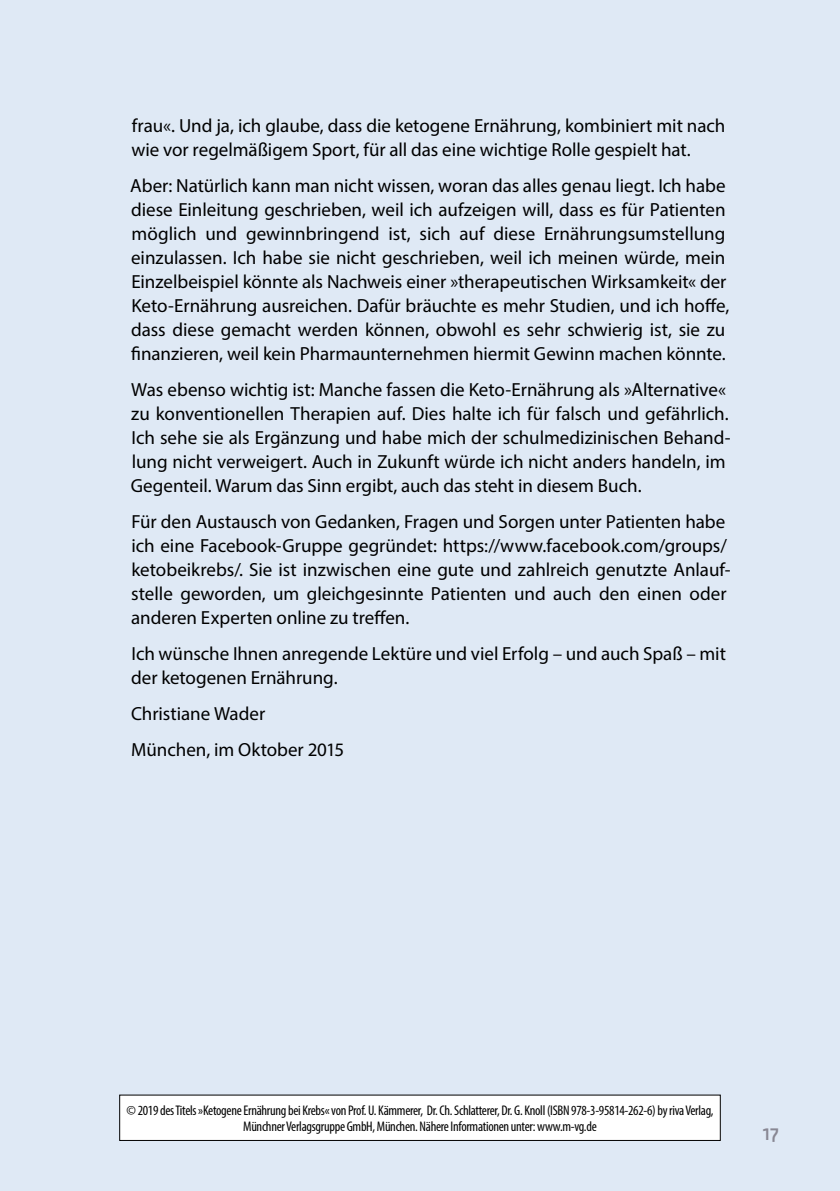
<style>
.page{position:relative;width:840px;height:1191px;background:#fff}
.page>*{position:absolute;margin:0;border:0;box-sizing:border-box;transform-origin:0 0}
.F1_-_Fließsatz__Body{font:19px/24px "Myriad Pro";color:#000}
.t1{font:500 19px "Notes";color:#888793}
.t2{font:condensed 14px/16.8px "Myriad Pro";letter-spacing:-.02em;color:#000;text-align:center}
</style>
<div class="page">
<div style="left:0;top:0;width:839px;height:1191px;background:#dfe9f5"></div>
<div style="left:120px;top:1095px;width:600px;height:45px;background:#fff"></div>
<div style="left:119px;top:1094px;width:601px;height:47px;border:1px solid #000"></div>
<p class="F1_-_Fließsatz__Body" style="left:131px;top:113px;width:595px">frau«. Und ja, ich glaube, dass die ketogene Ernährung, kombiniert mit nach wie vor regelmäßigem Sport, für all das eine wichtige Rolle gespielt hat.</p>
<p class="F1_-_Fließsatz__Body" style="left:130px;top:173px;width:600px">Aber: Natürlich kann man nicht wissen, woran das alles genau liegt. Ich habe diese Einleitung geschrieben, weil ich aufzeigen will, dass es für Patienten möglich und gewinnbringend ist, sich auf diese Ernährungsumstellung einzulassen. Ich habe sie nicht geschrieben, weil ich meinen würde, mein Einzelbeispiel könnte als Nachweis einer »therapeutischen Wirksamkeit« der Keto-Ernährung ausreichen. Dafür bräuchte es mehr Studien, und ich hoffe, dass diese gemacht werden können, obwohl es sehr schwierig ist, sie zu finanzieren, weil kein Pharmaunternehmen hiermit Gewinn machen könnte.</p>
<p class="F1_-_Fließsatz__Body" style="left:131px;top:377px;width:601px">Was ebenso wichtig ist: Manche fassen die Keto-Ernährung als »Alternative« zu konventionellen Therapien auf. Dies halte ich für falsch und gefährlich.<br>Ich sehe sie als Ergänzung und habe mich der schulmedizinischen Behand&shy;lung nicht verweigert. Auch in Zukunft würde ich nicht anders handeln, im Gegenteil. Warum das Sinn ergibt, auch das steht in diesem Buch.</p>
<p class="F1_-_Fließsatz__Body" style="left:131px;top:509px;width:600px">Für den Austausch von Gedanken, Fragen und Sorgen unter Patienten habe ich eine Facebook-Gruppe gegründet: https://www.facebook.com/groups/ ketobeikrebs/. Sie ist inzwischen eine gute und zahlreich genutzte Anlauf&shy;stelle geworden, um gleichgesinnte Patienten und auch den einen oder anderen Experten online zu treffen.</p>
<p class="F1_-_Fließsatz__Body" style="left:131px;top:641px;width:596px">Ich wünsche Ihnen anregende Lektüre und viel Erfolg – und auch Spaß – mit der ketogenen Ernährung.</p>
<p class="F1_-_Fließsatz__Body" style="left:131px;top:701px;width:135px">Christiane Wader</p>
<p class="F1_-_Fließsatz__Body" style="left:131px;top:737px;width:214px">München, im Oktober 2015</p>
<p class="t2" style="left:126px;top:1101px;width:588px">© 2019 des Titels »Ketogene Ernährung bei Krebs« von Prof. U. Kämmerer, Dr. Ch. Schlatterer, Dr. G. Knoll (ISBN 978-3-95814-262-6) by riva Verlag,<br>Münchner Verlagsgruppe GmbH, München. Nähere Informationen unter: www.m-vg.de</p>
<p class="t1" style="left:762px;top:1123px;width:18px">17</p>
</div>
